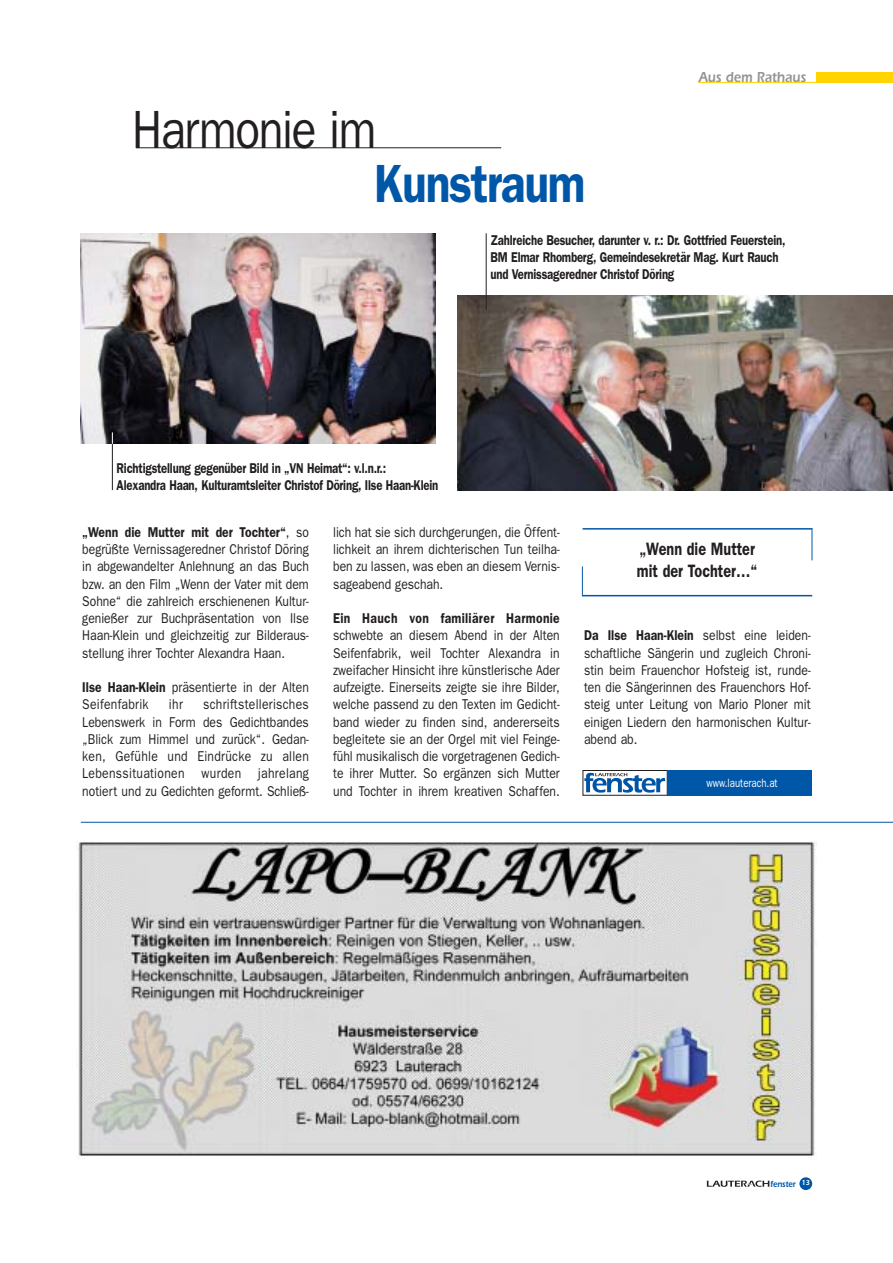
<style>
.page{position:relative;width:893px;height:1263px;background:#fff}
.page>*{position:absolute;margin:0;border:0;box-sizing:border-box;transform-origin:0 0}
.t1{font:54px "Franklin Gothic";letter-spacing:-.03em;color:#231f20;scale:.85 1}
.t2{font:600 54px "Franklin Gothic";letter-spacing:-.03em;color:#0057a8;scale:.85 1}
.t3{font:600 18px/21.6px "Franklin Gothic";color:#231f20;scale:.8 1}
.t4{font:600 15px "Itc Eras";color:#939598;scale:.85 1}
.t5{font:14.25px/17.2px "Franklin Gothic";color:#231f20;text-align:justify;scale:.85 1}
.t6{font:600 14.25px/17.1px "Franklin Gothic";letter-spacing:-.02em;color:#231f20;scale:.8 1}
.t7{font:600 14.25px "Franklin Gothic";letter-spacing:.025em;color:#231f20;scale:.85 1}
.t8{font:12px "Franklin Gothic";color:#fff;scale:.8 1}
.t9{font:600 9px "Itc Eras";color:#0057a8;scale:.85 1}
.s1{font-weight:600}
</style>
<div class="page">
<img style="left:81px;top:234px;width:355px;height:210px">
<img style="left:457px;top:295px;width:436px;height:195px">
<hr style="left:136px;top:148px;width:365px;height:1px;background:#231f20">
<div style="left:583px;top:770px;width:85px;height:26px;border:1px solid #231f20"></div>
<svg style="left:584px;top:773px;width:81px;height:20px"></svg>
<div style="left:668px;top:770px;width:144px;height:26px;background:#0057a8"></div>
<div style="left:799px;top:1177px;width:13px;height:13px;background:#0057a8;border-radius:50%"></div>
<svg style="left:707px;top:1180px;width:62px;height:7px"></svg>
<div style="left:816px;top:72px;width:77px;height:11px;background:#ffd400"></div>
<hr style="left:698px;top:82px;width:119px;height:1px;background:#ffd400">
<hr style="left:812px;top:528px;width:1px;height:32px;background:#0057a8">
<hr style="left:583px;top:595px;width:229px;height:1px;background:#0057a8">
<hr style="left:583px;top:528px;width:229px;height:2px;background:#0057a8">
<hr style="left:582px;top:566px;width:1px;height:30px;background:#0057a8">
<hr style="left:112px;top:432px;width:1px;height:58px;background:#231f20">
<svg style="left:112px;top:432px;width:1px;height:12px"></svg>
<img style="left:76px;top:841px;width:740px;height:315px">
<hr style="left:486px;top:233px;width:1px;height:77px;background:#231f20">
<hr style="left:81px;top:822px;width:812px;height:1px;background:#0057a8">
<h1 class="t1" style="left:132px;top:111px;width:289px">Harmonie im</h1>
<h1 class="t2" style="left:374px;top:165px;width:250px">Kunstraum</h1>
<p class="t4" style="left:699px;top:72px;width:128px">Aus dem Rathaus</p>
<p class="t6" style="left:491px;top:232px;width:370px">Zahlreiche Besucher, darunter v. r.: Dr. Gottfried Feuerstein,<br>BM Elmar Rhomberg, Gemeindesekretär Mag. Kurt Rauch und Vernissageredner Christof Döring</p>
<p class="t6" style="left:117px;top:461px;width:404px">Richtigstellung gegenüber Bild in „VN Heimat“: v.l.n.r.:<br>Alexandra Haan, Kulturamtsleiter Christof Döring, Ilse Haan-Klein</p>
<p class="t5" style="left:82px;top:525px;width:268px"><span class="s1">„Wenn die Mutter mit der Tochter“</span>, so begrüßte Vernissageredner Christof Döring in abgewandelter Anlehnung an das Buch bzw. an den Film „Wenn der Vater mit dem Sohne“ die zahlreich erschienenen Kultur&shy;genießer zur Buchpräsentation von Ilse Haan-Klein und gleichzeitig zur Bilderaus&shy;stellung ihrer Tochter Alexandra Haan.</p>
<p class="t5" style="left:82px;top:680px;width:268px"><span class="s1">Ilse Haan-Klein</span> präsentierte in der Alten<br>Seifenfabrik</p>
<p class="t5" style="left:82px;top:697px;width:268px;text-indent:121px">schriftstellerisches Lebens werk in Form des Gedichtbandes „Blick zum Himmel und zurück“. Gedan&shy;ken, Gefühle und Eindrücke zu allen Lebenssituationen wurden jahrelang notiert und zu Gedichten geformt. Schließ-</p>
<p class="t5" style="left:169px;top:697px;width:18px">ihr</p>
<p class="t5" style="left:333px;top:525px;width:268px">lich hat sie sich durchgerungen, die Öffent&shy;lichkeit an ihrem dichterischen Tun teilha&shy;ben zu lassen, was eben an diesem Vernis&shy;sageabend geschah.</p>
<p class="t7" style="left:333px;top:613px;width:268px">Ein Hauch von familiärer Harmonie</p>
<p class="t5" style="left:333px;top:628px;width:268px">schwebte an diesem Abend in der Alten Seifenfabrik, weil Tochter Alexandra in zweifacher Hinsicht ihre künstlerische Ader aufzeigte. Einerseits zeigte sie ihre Bilder, welche passend zu den Texten im Gedicht&shy;band wieder zu finden sind, andererseits begleitete sie an der Orgel mit viel Feinge&shy;fühl musikalisch die vorgetragenen Gedich&shy;te ihrer Mutter. So ergänzen sich Mutter und Tochter in ihrem kreativen Schaffen.</p>
<p class="t5" style="left:584px;top:628px;width:268px"><span class="s1">Da Ilse Haan-Klein</span> selbst eine leiden&shy;schaftliche Sängerin und zugleich Chroni&shy;stin beim Frauenchor Hofsteig ist, runde&shy;ten die Sängerinnen des Frauenchors Hof&shy;steig unter Leitung von Mario Ploner mit einigen Liedern den harmonischen Kultur&shy;abend ab.</p>
<p class="t3" style="left:637px;top:540px;width:152px">„Wenn die Mutter mit der Tochter…“</p>
<p class="t8" style="left:706px;top:778px;width:91px">www.lauterach.at</p>
<p class="t9" style="left:770px;top:1181px;width:48px">fenster <sup>13</sup></p>
</div>
